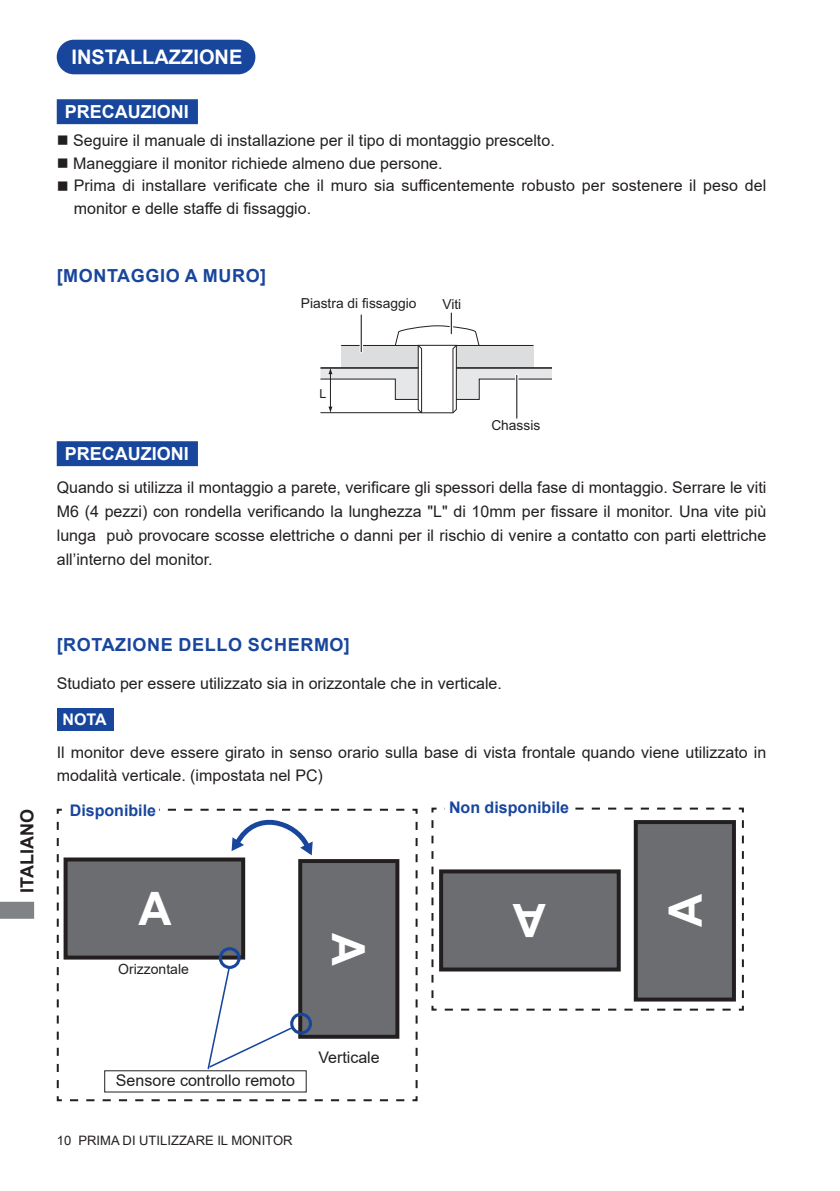
<style>
.page{position:relative;width:840px;height:1191px;background:#fff}
.page>*{position:absolute;margin:0;border:0;box-sizing:border-box;transform-origin:0 0}
.t1{font:700 46px "Arial";color:#fff}
.t2{font:700 45.6px "Arial";color:#fff}
.t3{font:700 20px "Arial";color:#fff}
.t4{font:700 18px "Arial";letter-spacing:.035em;color:#18469d}
.t5{font:700 18px "Arial";color:#fff}
.t6{font:700 18px "Arial";color:#231f20}
.t7{font:16px/24px "Arial";color:#231f20}
.t8{font:700 16px "Arial";color:#18469d}
.t9{font:700 16px "Arial";color:#fff}
.t10{font:14px "Arial";color:#231f20}
.t11{font:13.8px "Arial";color:#231f20}
.t12{font:13px "Arial";color:#231f20}
.t13{font:12.4px "Arial";color:#231f20}
</style>
<div class="page">
<svg style="left:0;top:901px;width:34px;height:17px"></svg>
<div style="left:58px;top:41px;width:196px;height:32px;background:#18469d;border-radius:16px"></div>
<div style="left:57px;top:40px;width:198px;height:34px;border:2px solid #18469d;border-radius:16px"></div>
<svg style="left:320px;top:313px;width:232px;height:101px"></svg>
<hr style="left:515px;top:375px;width:3px;height:43px;background:#fff">
<hr style="left:516px;top:375px;width:1px;height:43px;background:#231f20">
<div style="left:57px;top:99px;width:141px;height:25px;background:#18469d;border:2px solid #18469d"></div>
<div style="left:57px;top:441px;width:141px;height:25px;background:#18469d;border:2px solid #18469d"></div>
<svg style="left:431px;top:807px;width:313px;height:204px"></svg>
<div style="left:444px;top:799px;width:129px;height:20px;background:#fff"></div>
<svg style="left:56px;top:808px;width:362px;height:294px"></svg>
<div style="left:300px;top:861px;width:97px;height:175px;background:#6c6d70"></div>
<div style="left:298px;top:859px;width:101px;height:179px;border:4px solid #231f20"></div>
<div style="left:219px;top:947px;width:21px;height:22px;border:3px solid #18469d;border-radius:50%"></div>
<div style="left:290px;top:1012px;width:22px;height:22px;border:3px solid #18469d;border-radius:50%"></div>
<svg style="left:206px;top:966px;width:87px;height:104px"></svg>
<div style="left:57px;top:708px;width:56px;height:22px;background:#18469d"></div>
<svg style="left:66px;top:808px;width:338px;height:47px"></svg>
<p class="t3" style="left:71px;top:43px;width:172px">INSTALLAZZIONE</p>
<p class="t5" style="left:65px;top:99px;width:126px">PRECAUZIONI</p>
<p class="t7" style="left:57px;top:128px;width:499px">■ Seguire il manuale di installazione per il tipo di montaggio prescelto.</p>
<p class="t7" style="left:57px;top:151px;width:387px">■ Maneggiare il monitor richiede almeno due persone.</p>
<p class="t7" style="left:74px;top:174px;width:693px;line-height:22.6px;text-indent:-17px">■ Prima di installare verificate che il muro sia sufficentemente robusto per sostenere il peso del monitor e delle staffe di fissaggio.</p>
<p class="t4" style="left:57px;top:263px;width:211px">[MONTAGGIO A MURO]</p>
<p class="t11" style="left:300px;top:294px;width:117px">Piastra di fissaggio</p>
<p class="t11" style="left:442px;top:295px;width:20px">Viti</p>
<p class="t5" style="left:65px;top:441px;width:126px">PRECAUZIONI</p>
<p class="t13" style="left:319px;top:386px;width:8px">L</p>
<p class="t11" style="left:491px;top:416px;width:50px">Chassis</p>
<p class="t7" style="left:57px;top:475px;width:710px;text-align:justify">Quando si utilizza il montaggio a parete, verificare gli spessori della fase di montaggio. Serrare le viti M6 (4 pezzi) con rondella verificando la lunghezza "L" di 10mm per fissare il monitor. Una vite più lunga può provocare scosse elettriche o danni per il rischio di venire a contatto con parti elettriche all’interno del monitor.</p>
<p class="t6" style="left:14px;top:892px;width:85px;rotate:-90deg">ITALIANO</p>
<p class="t4" style="left:57px;top:631px;width:294px">[ROTAZIONE DELLO SCHERMO]</p>
<p class="t7" style="left:57px;top:671px;width:446px">Studiato per essere utilizzato sia in orizzontale che in verticale.</p>
<p class="t9" style="left:62px;top:708px;width:46px">NOTA</p>
<p class="t7" style="left:57px;top:741px;width:710px;line-height:22.6px">Il monitor deve essere girato in senso orario sulla base di vista frontale quando viene utilizzato in modalità verticale. (impostata nel PC)</p>
<p class="t8" style="left:70px;top:798px;width:88px">Disponibile</p>
<h1 class="t1" style="left:138px;top:876px;width:35px">A</h1>
<p class="t10" style="left:118px;top:959px;width:72px">Orizzontale</p>
<h2 class="t2" style="left:380px;top:933px;width:34px;rotate:90deg">A</h2>
<p class="t8" style="left:449px;top:796px;width:122px">Non disponibile</p>
<h1 class="t1" style="left:545px;top:952px;width:35px;rotate:-180deg">A</h1>
<h1 class="t1" style="left:652px;top:926px;width:35px;rotate:-90deg">A</h1>
<p class="t7" style="left:116px;top:1068px;width:180px">Sensore controllo remoto</p>
<p class="t12" style="left:57px;top:1131px;width:237px">10 PRIMA DI UTILIZZARE IL MONITOR</p>
<p class="t7" style="left:318px;top:1045px;width:63px">Verticale</p>
</div>
